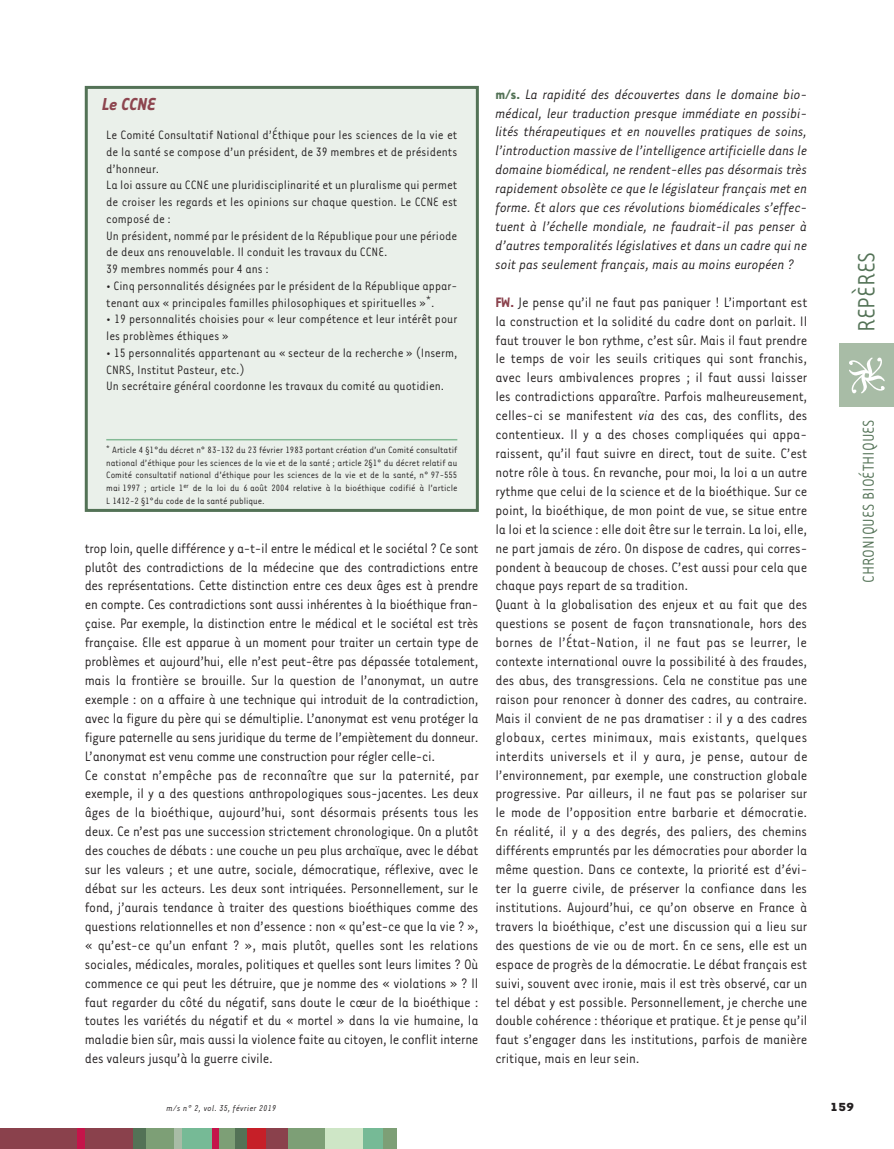
<style>
.page{position:relative;width:894px;height:1149px;background:#fff}
.page>*{position:absolute;margin:0;border:0;box-sizing:border-box;transform-origin:0 0}
.t1{font:27px "Tarzana Narrow";color:#537256}
.t2{font:italic 700 19.95px "Tarzana Narrow";color:#8d454f}
.t3{font:18px "Tarzana Narrow";color:#537256}
.t4{font:15.75px/18.9px "Tarzana Narrow";letter-spacing:-.01em;color:#231f20}
.t5{font:italic 15.75px/18.9px "Tarzana Narrow";letter-spacing:-.01em;color:#231f20;text-align:justify}
.t6{font:13.95px/16.8px "Tarzana Narrow";color:#231f20}
.t7{font:700 13.5px "Tarzana Wide";color:#231f20}
.t8{font:10.5px/12.6px "Tarzana Narrow";color:#231f20;text-align:justify}
.t9{font:italic 9.75px "Tarzana Narrow";letter-spacing:.025em;color:#231f20}
.s1{font-weight:700;font-style:normal;color:#537256}
.s2{font-weight:700;color:#8a414c}
.s3{font-style:italic}
</style>
<div class="page">
<div style="left:0;top:1128px;width:133px;height:20px;background:#8a414c"></div>
<div style="left:234px;top:1128px;width:13px;height:20px;background:#537256"></div>
<div style="left:77px;top:1128px;width:8px;height:20px;background:#c4144a"></div>
<div style="left:133px;top:1128px;width:21px;height:20px;background:#537256"></div>
<div style="left:146px;top:1128px;width:30px;height:20px;background:#7d9f76"></div>
<div style="left:174px;top:1128px;width:9px;height:20px;background:#a8bca6"></div>
<div style="left:183px;top:1128px;width:29px;height:20px;background:#76ba96"></div>
<div style="left:216px;top:1128px;width:19px;height:20px;background:#7d9f76"></div>
<div style="left:212px;top:1128px;width:6px;height:20px;background:#c4144a"></div>
<div style="left:247px;top:1128px;width:27px;height:20px;background:#c61f28"></div>
<div style="left:286px;top:1128px;width:39px;height:20px;background:#7d9f76"></div>
<div style="left:266px;top:1128px;width:21px;height:20px;background:#8a414c"></div>
<div style="left:325px;top:1128px;width:39px;height:20px;background:#cee6c6"></div>
<div style="left:363px;top:1128px;width:21px;height:20px;background:#76ba96"></div>
<div style="left:383px;top:1128px;width:13px;height:20px;background:#7d9f76"></div>
<div style="left:839px;top:343px;width:55px;height:64px;background:#a8bca6"></div>
<svg style="left:849px;top:357px;width:35px;height:36px"></svg>
<div style="left:86px;top:87px;width:391px;height:423px;background:#eaf0ea"></div>
<hr style="left:106px;top:439px;width:351px;height:1px;background:#84ba95">
<div style="left:85px;top:86px;width:394px;height:426px;border:3px solid #537256"></div>
<p class="t2" style="left:102px;top:91px;width:55px">Le CCNE</p>
<p class="t6" style="left:106px;top:126px;width:353px">Le Comité Consultatif National d’Éthique pour les sciences de la vie et de la santé se compose d’un président, de 39 membres et de présidents d’honneur.<br>La loi assure au CCNE une pluridisciplinarité et un pluralisme qui permet de croiser les regards et les opinions sur chaque question. Le CCNE est composé de :<br>Un président, nommé par le président de la République pour une période de deux ans renouvelable. Il conduit les travaux du CCNE.<br>39 membres nommés pour 4 ans :</p>
<p class="t6" style="left:106px;top:276px;width:353px">• Cinq personnalités désignées par le président de la République appar&shy;tenant aux « principales familles philosophiques et spirituelles »<sup>*</sup>.</p>
<p class="t6" style="left:106px;top:310px;width:353px">• 19 personnalités choisies pour « leur compétence et leur intérêt pour les problèmes éthiques »</p>
<p class="t6" style="left:106px;top:343px;width:353px">• 15 personnalités appartenant au « secteur de la recherche » (Inserm,<br>CNRS, Institut Pasteur, etc.)<br>Un secrétaire général coordonne les travaux du comité au quotidien.</p>
<p class="t8" style="left:106px;top:443px;width:353px"><sup>*</sup> Article 4 §1°du décret n° 83-132 du 23 février 1983 portant création d’un Comité consultatif national d’éthique pour les sciences de la vie et de la santé ; article 2§1° du décret relatif au Comité consultatif national d’éthique pour les sciences de la vie et de la santé, n° 97-555 mai 1997 ; article 1<sup>er</sup> de la loi du 6 août 2004 relative à la bioéthique codifié à l’article L 1412-2 §1°du code de la santé publique.</p>
<p class="t4" style="left:85px;top:537px;width:396px">trop loin, quelle différence y a-t-il entre le médical et le sociétal ? Ce sont plutôt des contradictions de la médecine que des contradictions entre des représentations. Cette distinction entre ces deux âges est à prendre en compte. Ces contradictions sont aussi inhérentes à la bioéthique fran&shy;çaise. Par exemple, la distinction entre le médical et le sociétal est très française. Elle est apparue à un moment pour traiter un certain type de problèmes et aujourd’hui, elle n’est peut-être pas dépassée totalement, mais la frontière se brouille. Sur la question de l’anonymat, un autre exemple : on a affaire à une technique qui introduit de la contradiction, avec la figure du père qui se démultiplie. L’anonymat est venu protéger la figure paternelle au sens juridique du terme de l’empiètement du donneur.<br>L’anonymat est venu comme une construction pour régler celle-ci.<br>Ce constat n’empêche pas de reconnaître que sur la paternité, par exemple, il y a des questions anthropologiques sous-jacentes. Les deux âges de la bioéthique, aujourd’hui, sont désormais présents tous les deux. Ce n’est pas une succession strictement chronologique. On a plutôt des couches de débats : une couche un peu plus archaïque, avec le débat sur les valeurs ; et une autre, sociale, démocratique, réflexive, avec le débat sur les acteurs. Les deux sont intriquées. Personnellement, sur le fond, j’aurais tendance à traiter des questions bioéthiques comme des questions relationnelles et non d’essence : non « qu’est-ce que la vie ? », « qu’est-ce qu’un enfant ? », mais plutôt, quelles sont les relations sociales, médicales, morales, politiques et quelles sont leurs limites ? Où commence ce qui peut les détruire, que je nomme des « violations » ? Il faut regarder du côté du négatif, sans doute le cœur de la bioéthique : toutes les variétés du négatif et du « mortel » dans la vie humaine, la maladie bien sûr, mais aussi la violence faite au citoyen, le conflit interne des valeurs jusqu’à la guerre civile.</p>
<p class="t5" style="left:495px;top:84px;width:313px"><span class="s1">m/s.</span> La rapidité des découvertes dans le domaine bio&shy;médical, leur traduction presque immédiate en possibi&shy;lités thérapeutiques et en nouvelles pratiques de soins, l’introduction massive de l’intelligence artificielle dans le domaine biomédical, ne rendent-elles pas désormais très rapidement obsolète ce que le législateur français met en forme. Et alors que ces révolutions biomédicales s’effec&shy;tuent à l’échelle mondiale, ne faudrait-il pas penser à d’autres temporalités législatives et dans un cadre qui ne soit pas seulement français, mais au moins européen ?</p>
<p class="t4" style="left:495px;top:292px;width:314px"><span class="s2">FW.</span> Je pense qu’il ne faut pas paniquer ! L’important est la construction et la solidité du cadre dont on parlait. Il faut trouver le bon rythme, c’est sûr. Mais il faut prendre le temps de voir les seuils critiques qui sont franchis, avec leurs ambivalences propres ; il faut aussi laisser les contradictions apparaître. Parfois malheureusement, celles-ci se manifestent <span class="s3">via</span> des cas, des conflits, des contentieux. Il y a des choses compliquées qui appa&shy;raissent, qu’il faut suivre en direct, tout de suite. C’est notre rôle à tous. En revanche, pour moi, la loi a un autre rythme que celui de la science et de la bioéthique. Sur ce point, la bioéthique, de mon point de vue, se situe entre la loi et la science : elle doit être sur le terrain. La loi, elle, ne part jamais de zéro. On dispose de cadres, qui corres&shy;pondent à beaucoup de choses. C’est aussi pour cela que chaque pays repart de sa tradition.<br>Quant à la globalisation des enjeux et au fait que des questions se posent de façon transnationale, hors des bornes de l’État-Nation, il ne faut pas se leurrer, le contexte international ouvre la possibilité à des fraudes, des abus, des transgressions. Cela ne constitue pas une raison pour renoncer à donner des cadres, au contraire.<br>Mais il convient de ne pas dramatiser : il y a des cadres globaux, certes minimaux, mais existants, quelques interdits universels et il y aura, je pense, autour de l’environnement, par exemple, une construction globale progressive. Par ailleurs, il ne faut pas se polariser sur le mode de l’opposition entre barbarie et démocratie.<br>En réalité, il y a des degrés, des paliers, des chemins différents empruntés par les démocraties pour aborder la même question. Dans ce contexte, la priorité est d’évi&shy;ter la guerre civile, de préserver la confiance dans les institutions. Aujourd’hui, ce qu’on observe en France à travers la bioéthique, c’est une discussion qui a lieu sur des questions de vie ou de mort. En ce sens, elle est un espace de progrès de la démocratie. Le débat français est suivi, souvent avec ironie, mais il est très observé, car un tel débat y est possible. Personnellement, je cherche une double cohérence : théorique et pratique. Et je pense qu’il faut s’engager dans les institutions, parfois de manière critique, mais en leur sein.</p>
<h1 class="t1" style="left:850px;top:332px;width:82px;rotate:-90deg">REPÈRES</h1>
<p class="t3" style="left:858px;top:582px;width:165px;rotate:-90deg">CHRONIQUES BIOÉTHIQUES</p>
<p class="t9" style="left:167px;top:1101px;width:111px">m/s n° 2, vol. 35, février 2019</p>
<p class="t7" style="left:830px;top:1097px;width:26px">159</p>
</div>
